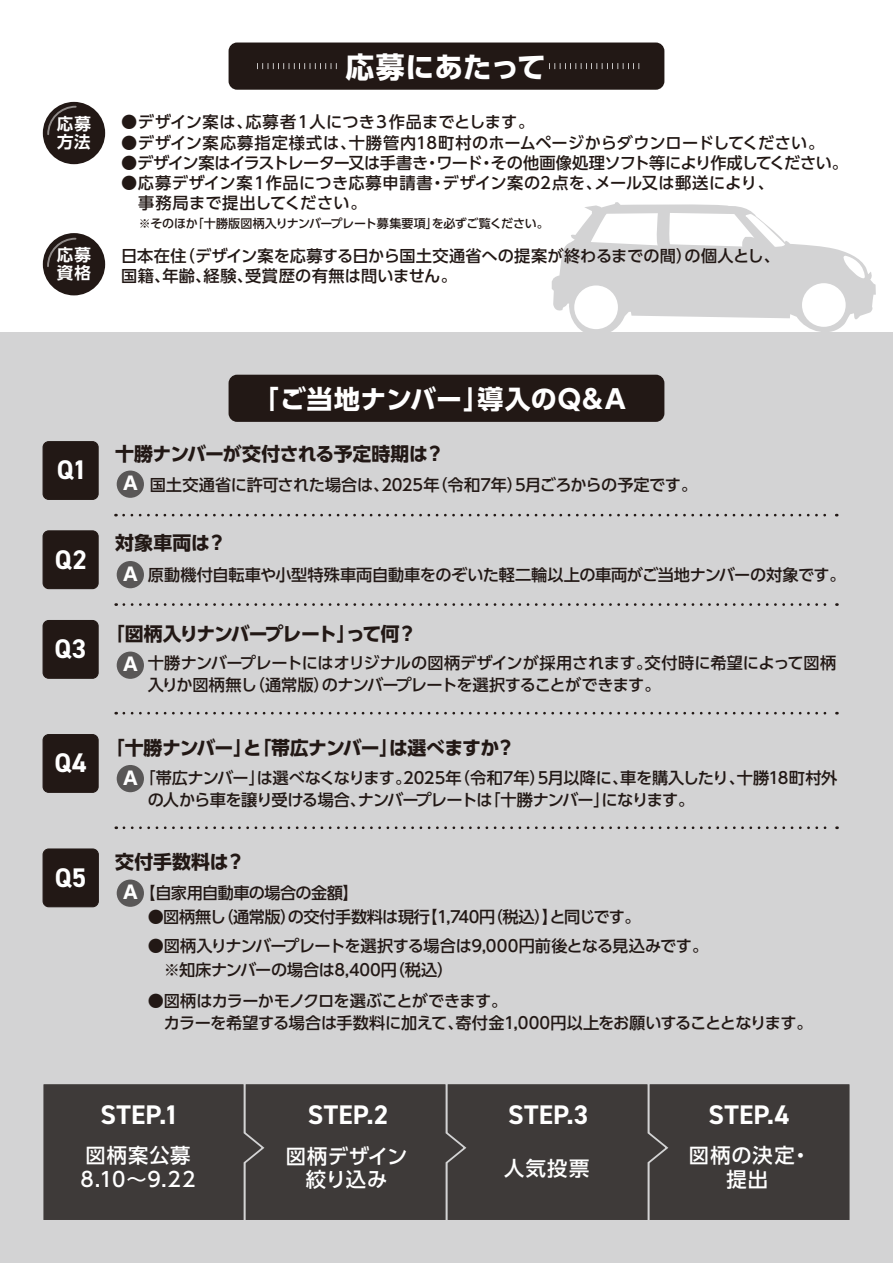
<style>
.page{position:relative;width:893px;height:1263px;background:#fff}
.page>*{position:absolute;margin:0;border:0;box-sizing:border-box;transform-origin:0 0}
.t1{font:700 28.8px "UD Shin Go Pro";letter-spacing:-.005em;color:#fff}
.t2{font:700 27px "DIN2014";letter-spacing:.005em;color:#fff}
.t3{font:700 25.95px "UD Shin Go Pro";letter-spacing:.015em;color:#fff}
.t4{font:500 20.25px/23.7px "UD Shin Go Pro";letter-spacing:.05em;color:#fff;text-align:center}
.t5{font:500 20.25px/23.7px "UD Shin Go Pro";letter-spacing:.005em;color:#fff;text-align:center}
.t6{font:700 18.9px "UD Shin Go Pro";letter-spacing:-.025em;color:#221815}
.t7{font:700 18.9px "UD Shin Go Pro";letter-spacing:-.055em;color:#221815}
.t8{font:700 18px "UD Shin Go Pro";color:#fff}
.t9{font:700 16.5px/18.1px "UD Shin Go Pro De";letter-spacing:.065em;color:#fff}
.t10{font:500 16.2px/21.6px "UD Shin Go Pro";letter-spacing:-.02em;color:#221815}
.t11{font:500 16.2px/20.2px "UD Shin Go Pro";letter-spacing:.005em;color:#221815}
.t12{font:500 16.2px "UD Shin Go Pro";letter-spacing:-.04em;color:#221815}
.t13{font:500 16.2px/20.2px "UD Shin Go Pro";letter-spacing:.025em;color:#221815}
.t14{font:500 16.2px "UD Shin Go Pro";letter-spacing:.015em;color:#221815}
.t15{font:500 16.2px "UD Shin Go Pro";letter-spacing:-.055em;color:#221815}
.t16{font:500 12px "UD Shin Go Pro";letter-spacing:-.015em;color:#221815}
.s1{font-weight:700;font-size:18px;color:#fff}
</style>
<div class="page">
<svg style="left:551px;top:202px;width:325px;height:130px"></svg>
<div style="left:0;top:332px;width:893px;height:931px;background:#d3d3d4"></div>
<div style="left:648px;top:1082px;width:203px;height:140px;background:#3e3a39;border:2px solid #d3d3d4"></div>
<div style="left:229px;top:375px;width:435px;height:47px;background:#221815;border-radius:9px"></div>
<div style="left:229px;top:43px;width:435px;height:47px;background:#221815;border-radius:9px"></div>
<div style="left:43px;top:441px;width:56px;height:59px;background:#221815"></div>
<div style="left:43px;top:734px;width:56px;height:59px;background:#221815"></div>
<div style="left:43px;top:848px;width:56px;height:59px;background:#221815"></div>
<div style="left:43px;top:530px;width:56px;height:59px;background:#221815"></div>
<div style="left:43px;top:620px;width:56px;height:59px;background:#221815"></div>
<div style="left:43px;top:1082px;width:626px;height:140px;background:#3e3a39"></div>
<div style="left:43px;top:102px;width:62px;height:62px;background:#221815;border-radius:50%"></div>
<svg style="left:47px;top:106px;width:30px;height:29px"></svg>
<div style="left:43px;top:233px;width:62px;height:62px;background:#221815;border-radius:50%"></div>
<svg style="left:47px;top:238px;width:30px;height:29px"></svg>
<svg style="left:124px;top:603px;width:713px;height:3px"></svg>
<svg style="left:124px;top:514px;width:713px;height:2px"></svg>
<svg style="left:124px;top:712px;width:713px;height:2px"></svg>
<svg style="left:124px;top:826px;width:713px;height:3px"></svg>
<svg style="left:257px;top:63px;width:80px;height:6px"></svg>
<svg style="left:549px;top:63px;width:91px;height:6px"></svg>
<div style="left:117px;top:470px;width:27px;height:28px;background:#595757;border-radius:50%"></div>
<div style="left:117px;top:561px;width:27px;height:27px;background:#595757;border-radius:50%"></div>
<div style="left:117px;top:652px;width:27px;height:27px;background:#595757;border-radius:50%"></div>
<div style="left:117px;top:765px;width:27px;height:27px;background:#595757;border-radius:50%"></div>
<div style="left:117px;top:879px;width:27px;height:28px;background:#595757;border-radius:50%"></div>
<p class="t9" style="left:57px;top:114px;width:36px">応募方法</p>
<p class="t9" style="left:57px;top:245px;width:36px">応募資格</p>
<h1 class="t1" style="left:346px;top:43px;width:202px">応募にあたって</h1>
<p class="t11" style="left:121px;top:112px;width:414px">●デザイン案は、応募者１人につき３作品までとします。</p>
<p class="t14" style="left:121px;top:129px;width:705px">●デザイン案応募指定様式は、十勝管内18町村のホームページからダウンロードしてください。</p>
<p class="t12" style="left:121px;top:150px;width:728px">●デザイン案はイラストレーター又は手書き・ワード・その他画像処理ソフト等により作成してください。</p>
<p class="t13" style="left:121px;top:172px;width:654px">●応募デザイン案１作品につき応募申請書・デザイン案の2点を、メール又は郵送により、　事務局まで提出してください。</p>
<p class="t11" style="left:121px;top:245px;width:661px">日本在住（デザイン案を応募する日から国土交通省への提案が終わるまでの間）の個人とし、国籍、年齢、経験、受賞歴の有無は問いません。</p>
<p class="t16" style="left:139px;top:213px;width:412px">※そのほか「十勝版図柄入りナンバープレート募集要項」を必ずご覧ください。</p>
<h2 class="t2" style="left:57px;top:452px;width:32px">Q1</h2>
<h2 class="t2" style="left:55px;top:542px;width:34px">Q2</h2>
<h2 class="t2" style="left:54px;top:631px;width:33px">Q3</h2>
<h2 class="t2" style="left:54px;top:745px;width:34px">Q4</h2>
<h2 class="t2" style="left:55px;top:860px;width:33px">Q5</h2>
<h3 class="t3" style="left:253px;top:377px;width:374px">「ご当地ナンバー」導入のQ&amp;A</h3>
<p class="t6" style="left:115px;top:439px;width:330px">十勝ナンバーが交付される予定時期は？</p>
<p class="t10" style="left:123px;top:474px;width:576px"><span class="s1">A</span> 国土交通省に許可された場合は、2025年（令和7年）5月ごろからの予定です。</p>
<p class="t6" style="left:115px;top:527px;width:113px">対象車両は？</p>
<p class="t8" style="left:123px;top:559px;width:16px">A</p>
<p class="t10" style="left:148px;top:563px;width:699px">原動機付自転車や小型特殊車両自動車をのぞいた軽二輪以上の車両がご当地ナンバーの対象です。</p>
<p class="t7" style="left:106px;top:618px;width:312px">「図柄入りナンバープレート」って何？</p>
<p class="t8" style="left:123px;top:650px;width:16px">A</p>
<p class="t10" style="left:148px;top:652px;width:690px">十勝ナンバープレートにはオリジナルの図柄デザインが採用されます。交付時に希望によって図柄入りか図柄無し（通常版）のナンバープレートを選択することができます。</p>
<p class="t6" style="left:106px;top:732px;width:411px">「十勝ナンバー」と「帯広ナンバー」は選べますか？</p>
<p class="t10" style="left:123px;top:766px;width:716px"><span class="s1">A</span>「帯広ナンバー」は選べなくなります。2025年（令和7年）5月以降に、車を購入したり、十勝18町村外</p>
<p class="t15" style="left:148px;top:786px;width:548px">の人から車を譲り受ける場合、ナンバープレートは「十勝ナンバー」になります。</p>
<p class="t6" style="left:115px;top:846px;width:131px">交付手数料は？</p>
<p class="t12" style="left:123px;top:880px;width:237px"><span class="s1">A</span> 【自家用自動車の場合の金額】</p>
<p class="t10" style="left:148px;top:906px;width:494px">●図柄無し（通常版）の交付手数料は現行【1,740円（税込）】と同じです。</p>
<p class="t10" style="left:148px;top:933px;width:562px;line-height:24.3px">●図柄入りナンバープレートを選択する場合は9,000円前後となる見込みです。　※知床ナンバーの場合は8,400円（税込）</p>
<p class="t10" style="left:148px;top:989px;width:666px">●図柄はカラーかモノクロを選ぶことができます。<br>　カラーを希望する場合は手数料に加えて、寄付金1,000円以上をお願いすることとなります。</p>
<h2 class="t2" style="left:100px;top:1097px;width:80px">STEP.1</h2>
<h2 class="t2" style="left:308px;top:1097px;width:82px">STEP.2</h2>
<h2 class="t2" style="left:508px;top:1097px;width:82px">STEP.3</h2>
<h2 class="t2" style="left:708px;top:1097px;width:83px">STEP.4</h2>
<p class="t4" style="left:81px;top:1143px;width:116px;text-align:left">図柄案公募<br>8.10～9.22</p>
<p class="t5" style="left:286px;top:1143px;width:123px">図柄デザイン絞り込み</p>
<p class="t4" style="left:504px;top:1156px;width:87px">人気投票</p>
<p class="t4" style="left:689px;top:1143px;width:123px">図柄の決定・提出</p>
</div>
